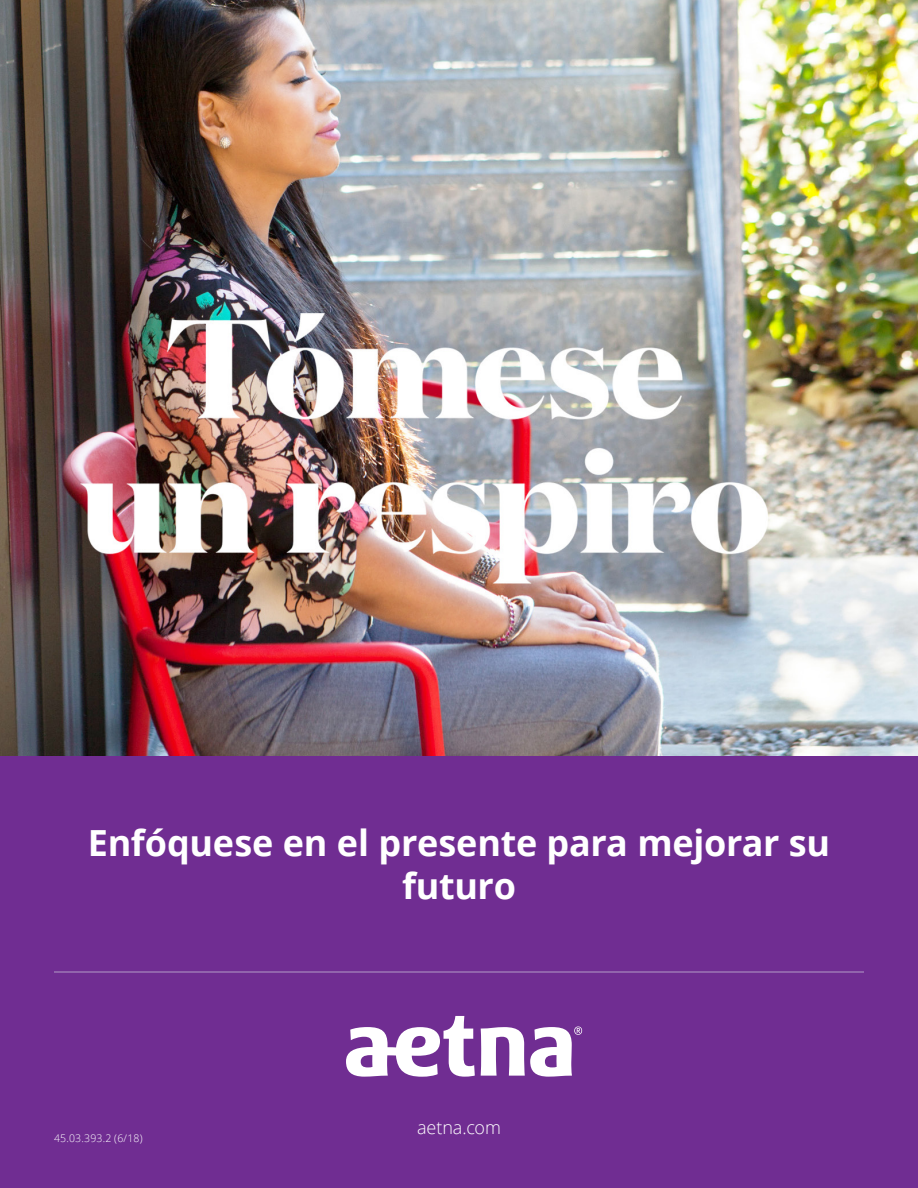
<style>
.page{position:relative;width:918px;height:1188px;background:#fff}
.page>*{position:absolute;margin:0;border:0;box-sizing:border-box;transform-origin:0 0}
.t1{font:700 36px/43.2px "Open Sans";letter-spacing:-.005em;color:#fff;text-align:center}
.t2{font:300 18px "Open Sans";letter-spacing:-.005em;color:#fff}
.t3{font:300 10.5px "Open Sans";letter-spacing:.02em;color:#fff}
</style>
<div class="page">
<div style="left:0;top:756px;width:918px;height:432px;background:#702d92"></div>
<hr style="left:54px;top:971px;width:810px;height:2px;background:#9c77b5">
<img style="left:0;top:0;width:918px;height:756px">
<svg style="left:346px;top:1016px;width:236px;height:61px"></svg>
<h1 class="t1" style="left:88px;top:820px;width:744px">Enfóquese en el presente para mejorar su futuro</h1>
<p class="t3" style="left:54px;top:1131px;width:90px">45.03.393.2 (6/18)</p>
<p class="t2" style="left:417px;top:1115px;width:85px">aetna.com</p>
</div>
